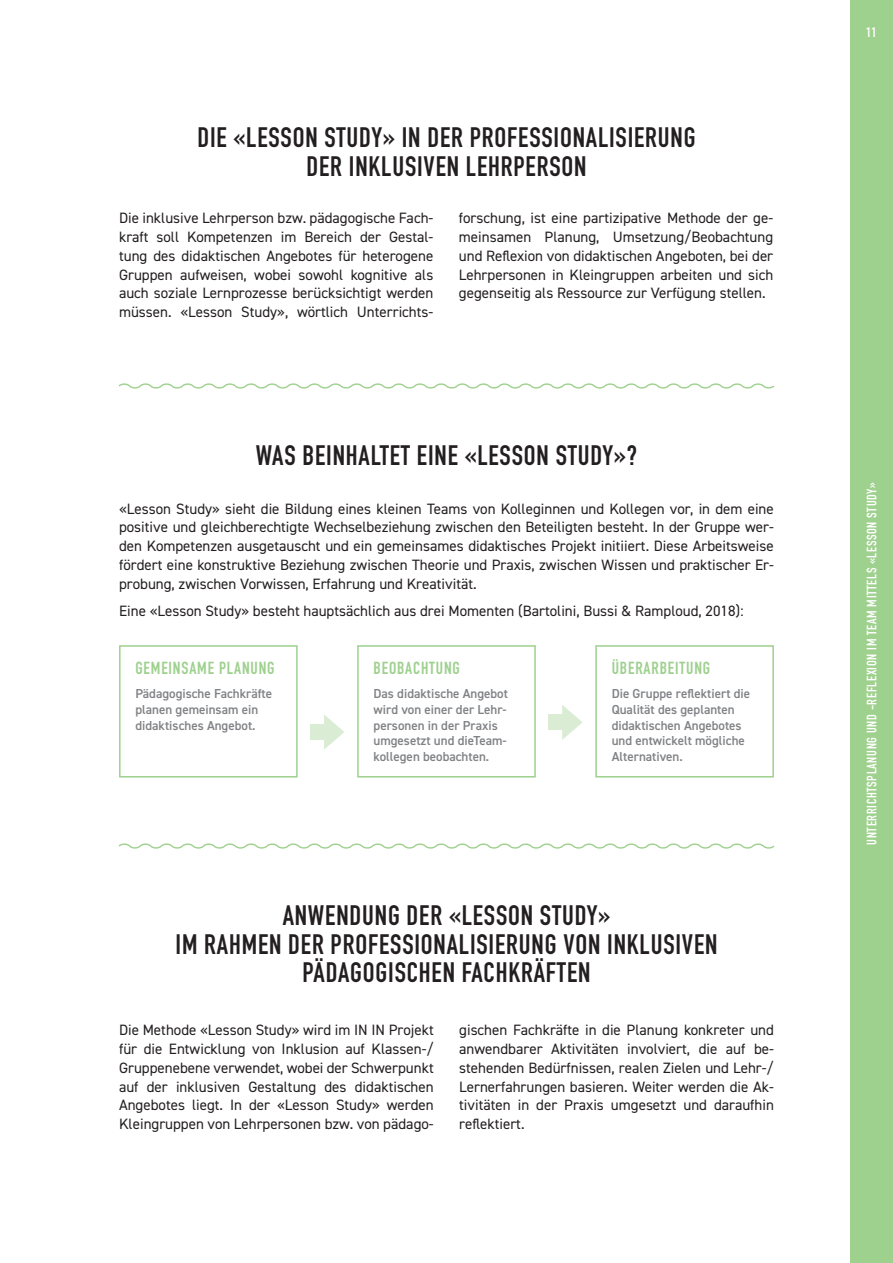
<style>
.page{position:relative;width:893px;height:1263px;background:#fff}
.page>*{position:absolute;margin:0;border:0;box-sizing:border-box;transform-origin:0 0}
.t1{font:700 27.75px/28.5px "DIN Condensed";letter-spacing:.03em;color:#231f20;text-align:center}
.t2{font:700 17.25px "DIN Condensed";letter-spacing:.05em;color:#9ed08e}
.t3{font:15px/18.8px "DIN2014";color:#231f20;text-align:justify}
.t4{font:700 13.5px "DIN Condensed";letter-spacing:.05em;color:#fff}
.t5{font:600 13.05px/15.8px "DIN2014";color:#808285}
</style>
<div class="page">
<div style="left:850px;top:0;width:43px;height:1263px;background:#9ed08e"></div>
<svg style="left:118px;top:383px;width:657px;height:6px"></svg>
<svg style="left:118px;top:843px;width:657px;height:6px"></svg>
<div style="left:119px;top:645px;width:179px;height:132px;border:2px solid #9ed08e"></div>
<div style="left:357px;top:645px;width:179px;height:132px;border:2px solid #9ed08e"></div>
<div style="left:595px;top:645px;width:179px;height:132px;border:2px solid #9ed08e"></div>
<div style="left:310px;top:724px;width:22px;height:15px;background:#daecd3"></div>
<svg style="left:324px;top:715px;width:20px;height:35px"></svg>
<div style="left:549px;top:715px;width:21px;height:15px;background:#daecd3"></div>
<svg style="left:562px;top:705px;width:21px;height:35px"></svg>
<h1 class="t1" style="left:197px;top:123px;width:500px">DIE «LESSON STUDY» IN DER PROFESSIONALISIERUNG<br>DER INKLUSIVEN LEHRPERSON</h1>
<p class="t3" style="left:119px;top:209px;width:316px">Die inklusive Lehrperson bzw. pädagogische Fach&shy;kraft soll Kompetenzen im Bereich der Gestal&shy;tung des didaktischen Angebotes für heterogene Gruppen aufweisen, wobei sowohl kognitive als auch soziale Lernprozesse berücksichtigt werden müssen. «Lesson Study», wörtlich Unterrichts-</p>
<p class="t3" style="left:459px;top:209px;width:316px">forschung, ist eine partizipative Methode der ge&shy;meinsamen Planung, Umsetzung/Beobachtung und Reflexion von didaktischen Angeboten, bei der Lehrpersonen in Kleingruppen arbeiten und sich gegenseitig als Ressource zur Verfügung stellen.</p>
<h1 class="t1" style="left:256px;top:441px;width:383px">WAS BEINHALTET EINE «LESSON STUDY»?</h1>
<p class="t3" style="left:119px;top:499px;width:656px">«Lesson Study» sieht die Bildung eines kleinen Teams von Kolleginnen und Kollegen vor, in dem eine positive und gleichberechtigte Wechselbeziehung zwischen den Beteiligten besteht. In der Gruppe wer&shy;den Kompetenzen ausgetauscht und ein gemeinsames didaktisches Projekt initiiert. Diese Arbeitsweise fördert eine konstruktive Beziehung zwischen Theorie und Praxis, zwischen Wissen und praktischer Er&shy;probung, zwischen Vorwissen, Erfahrung und Kreativität.</p>
<p class="t3" style="left:119px;top:601px;width:626px">Eine «Lesson Study» besteht hauptsächlich aus drei Momenten (Bartolini, Bussi &amp; Ramploud, 2018):</p>
<p class="t2" style="left:135px;top:656px;width:141px">GEMEINSAME PLANUNG</p>
<p class="t5" style="left:135px;top:685px;width:138px">Pädagogische Fachkräfte planen gemeinsam ein didaktisches Angebot.</p>
<p class="t2" style="left:374px;top:656px;width:88px">BEOBACHTUNG</p>
<p class="t5" style="left:374px;top:685px;width:136px">Das didaktische Angebot wird von einer der Lehr&shy;personen in der Praxis umgesetzt und dieTeam&shy;kollegen beobachten.</p>
<p class="t2" style="left:612px;top:656px;width:100px">ÜBERARBEITUNG</p>
<p class="t5" style="left:612px;top:685px;width:140px">Die Gruppe reflektiert die<br>Qualität des geplanten didaktischen Angebotes und entwickelt mögliche<br>Alternativen.</p>
<h1 class="t1" style="left:176px;top:901px;width:543px">ANWENDUNG DER «LESSON STUDY»<br>IM RAHMEN DER PROFESSIONALISIERUNG VON INKLUSIVEN<br>PÄDAGOGISCHEN FACHKRÄFTEN</h1>
<p class="t3" style="left:119px;top:1020px;width:316px">Die Methode «Lesson Study» wird im IN IN Projekt für die Entwicklung von Inklusion auf Klassen-/ Gruppenebene verwendet, wobei der Schwerpunkt auf der inklusiven Gestaltung des didaktischen Angebotes liegt. In der «Lesson Study» werden Kleingruppen von Lehrpersonen bzw. von pädago-</p>
<p class="t3" style="left:459px;top:1020px;width:316px">gischen Fachkräfte in die Planung konkreter und anwendbarer Aktivitäten involviert, die auf be&shy;stehenden Bedürfnissen, realen Zielen und Lehr-/ Lernerfahrungen basieren. Weiter werden die Ak&shy;tivitäten in der Praxis umgesetzt und daraufhin reflektiert.</p>
<p class="t4" style="left:866px;top:24px;width:12px">11</p>
<p class="t4" style="left:863px;top:845px;width:364px;rotate:-90deg">UNTERRICHTSPLANUNG UND -REFLEXION IM TEAM MITTELS «LESSON STUDY»</p>
</div>
